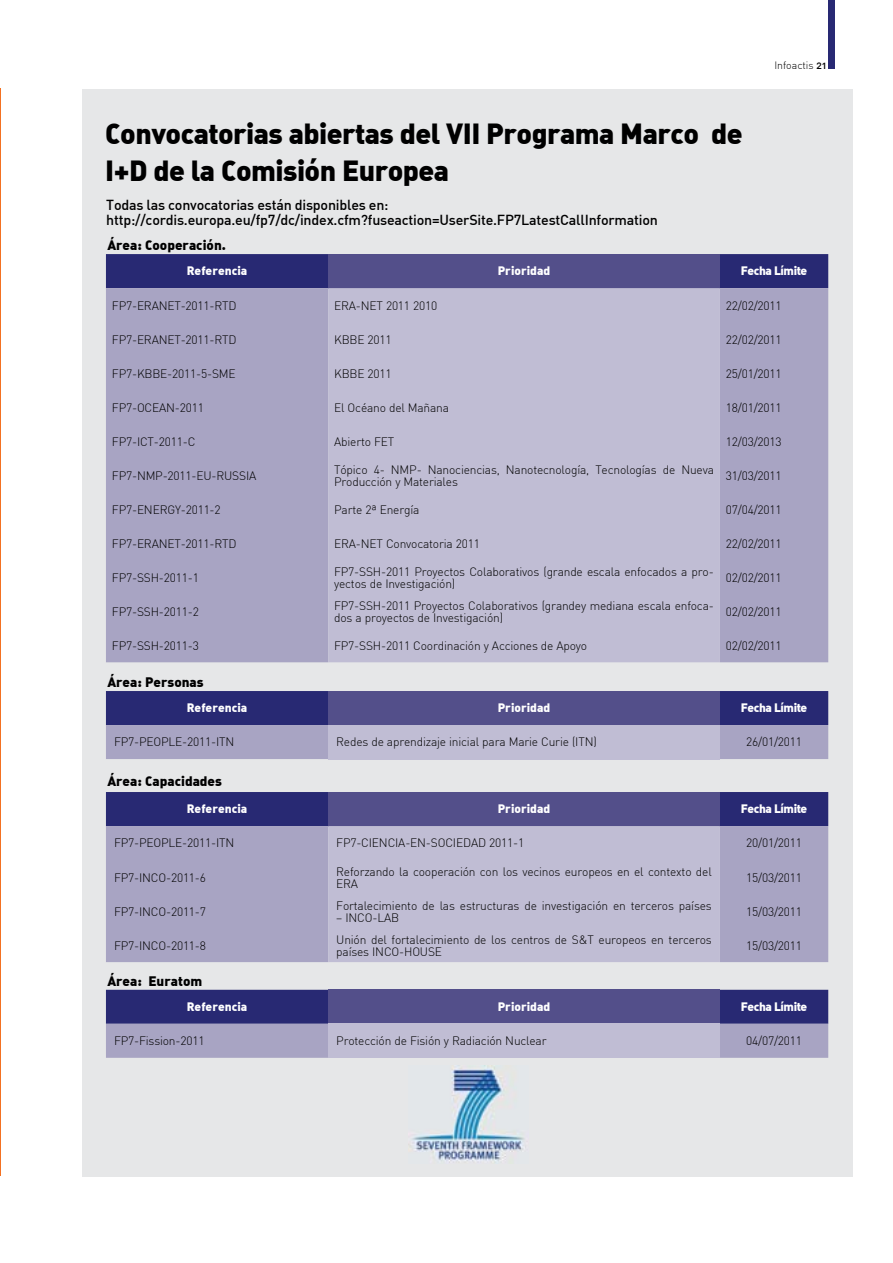
<style>
.page{position:relative;width:893px;height:1263px;background:#fff}
.page>*{position:absolute;margin:0;border:0;box-sizing:border-box;transform-origin:0 0}
.t1{font:900 28.5px/37.5px "DIN Alternate";letter-spacing:-.02em;color:#000}
.t2{font:500 14.25px/15px "DIN";letter-spacing:-.015em;color:#000}
.t3{font:900 13.5px "DIN Alternate";color:#000}
.t4{font:300 12px/12px "DIN";letter-spacing:-.015em;color:#000}
.t5{font:900 12px "DIN Alternate";color:#fff}
.t6{font:900 12px "DIN Alternate";letter-spacing:-.035em;color:#fff}
.t7{font:300 10.5px "DIN Alternate";color:#000}
.s1{font-weight:500}
</style>
<div class="page">
<div style="left:82px;top:89px;width:771px;height:1087px;background:#e6e7e8"></div>
<div style="left:829px;top:0;width:6px;height:69px;background:#282973"></div>
<hr style="left:0;top:88px;width:1px;height:1087px;background:#f37122">
<img style="left:409px;top:1066px;width:115px;height:97px">
<div style="left:106px;top:254px;width:722px;height:34px;background:#282973"></div>
<div style="left:328px;top:254px;width:392px;height:34px;background:#534f8a"></div>
<div style="left:106px;top:288px;width:722px;height:374px;background:#a8a4c3"></div>
<div style="left:328px;top:288px;width:392px;height:374px;background:#c0bdd4"></div>
<svg style="left:106px;top:691px;width:722px;height:68px;background:#605d94"></svg>
<div style="left:328px;top:725px;width:392px;height:34px;background:#c0bdd4"></div>
<div style="left:106px;top:792px;width:722px;height:34px;background:#282973"></div>
<div style="left:328px;top:792px;width:392px;height:34px;background:#534f8a"></div>
<div style="left:106px;top:826px;width:722px;height:136px;background:#a8a4c3"></div>
<div style="left:328px;top:826px;width:392px;height:136px;background:#c0bdd4"></div>
<svg style="left:106px;top:990px;width:722px;height:68px;background:#615f95"></svg>
<div style="left:328px;top:1024px;width:392px;height:34px;background:#c0bdd4"></div>
<h1 class="t1" style="left:105px;top:113px;width:639px">Convocatorias abiertas del VII Programa Marco de<br>I+D de la Comisión Europea</h1>
<p class="t7" style="left:774px;top:59px;width:54px">Infoactis <span class="s1">21</span></p>
<p class="t2" style="left:106px;top:197px;width:553px">Todas las convocatorias están disponibles en: http://cordis.europa.eu/fp7/dc/index.cfm?fuseaction=UserSite.FP7LatestCallInformation</p>
<p class="t5" style="left:187px;top:263px;width:62px">Referencia</p>
<p class="t5" style="left:498px;top:263px;width:54px">Prioridad</p>
<p class="t6" style="left:741px;top:263px;width:68px">Fecha Límite</p>
<p class="t4" style="left:112px;top:299px;width:126px">FP7-ERANET-2011-RTD</p>
<p class="t4" style="left:334px;top:299px;width:105px">ERA-NET 2011 2010</p>
<p class="t4" style="left:726px;top:299px;width:57px">22/02/2011</p>
<p class="t4" style="left:112px;top:333px;width:126px">FP7-ERANET-2011-RTD</p>
<p class="t4" style="left:334px;top:333px;width:59px">KBBE 2011</p>
<p class="t4" style="left:726px;top:333px;width:57px">22/02/2011</p>
<p class="t4" style="left:112px;top:367px;width:125px">FP7-KBBE-2011-5-SME</p>
<p class="t4" style="left:334px;top:367px;width:59px">KBBE 2011</p>
<p class="t4" style="left:726px;top:367px;width:57px">25/01/2011</p>
<p class="t4" style="left:112px;top:401px;width:94px">FP7-OCEAN-2011</p>
<p class="t4" style="left:334px;top:401px;width:116px">El Océano del Mañana</p>
<p class="t4" style="left:726px;top:401px;width:57px">18/01/2011</p>
<p class="t4" style="left:112px;top:435px;width:85px">FP7-ICT-2011-C</p>
<p class="t4" style="left:334px;top:435px;width:62px">Abierto FET</p>
<p class="t4" style="left:726px;top:435px;width:57px">12/03/2013</p>
<p class="t4" style="left:112px;top:469px;width:146px">FP7-NMP-2011-EU-RUSSIA</p>
<p class="t4" style="left:334px;top:463px;width:381px">Tópico 4- NMP- Nanociencias, Nanotecnología, Tecnologías de Nueva<br>Producción y Materiales</p>
<p class="t4" style="left:726px;top:469px;width:57px">31/03/2011</p>
<p class="t4" style="left:112px;top:503px;width:110px">FP7-ENERGY-2011-2</p>
<p class="t4" style="left:334px;top:503px;width:87px">Parte 2ª Energía</p>
<p class="t4" style="left:726px;top:503px;width:57px">07/04/2011</p>
<p class="t4" style="left:112px;top:537px;width:126px">FP7-ERANET-2011-RTD</p>
<p class="t4" style="left:334px;top:537px;width:147px">ERA-NET Convocatoria 2011</p>
<p class="t4" style="left:726px;top:537px;width:57px">22/02/2011</p>
<p class="t4" style="left:112px;top:571px;width:88px">FP7-SSH-2011-1</p>
<p class="t4" style="left:334px;top:565px;width:381px">FP7-SSH-2011 Proyectos Colaborativos (grande escala enfocados a pro&shy;yectos de Investigación)</p>
<p class="t4" style="left:726px;top:571px;width:57px">02/02/2011</p>
<p class="t4" style="left:112px;top:605px;width:88px">FP7-SSH-2011-2</p>
<p class="t4" style="left:334px;top:599px;width:381px">FP7-SSH-2011 Proyectos Colaborativos (grandey mediana escala enfoca&shy;dos a proyectos de Investigación)</p>
<p class="t4" style="left:726px;top:605px;width:57px">02/02/2011</p>
<p class="t4" style="left:112px;top:639px;width:88px">FP7-SSH-2011-3</p>
<p class="t4" style="left:334px;top:639px;width:255px">FP7-SSH-2011 Coordinación y Acciones de Apoyo</p>
<p class="t4" style="left:726px;top:639px;width:57px">02/02/2011</p>
<p class="t3" style="left:107px;top:236px;width:120px">Área: Cooperación.</p>
<p class="t3" style="left:107px;top:673px;width:98px">Área: Personas</p>
<p class="t5" style="left:187px;top:700px;width:62px">Referencia</p>
<p class="t5" style="left:498px;top:700px;width:54px">Prioridad</p>
<p class="t6" style="left:741px;top:700px;width:68px">Fecha Límite</p>
<p class="t4" style="left:114px;top:736px;width:122px">FP7-PEOPLE-2011-ITN</p>
<p class="t4" style="left:336px;top:736px;width:262px">Redes de aprendizaje inicial para Marie Curie (ITN)</p>
<p class="t4" style="left:746px;top:736px;width:57px">26/01/2011</p>
<p class="t3" style="left:107px;top:772px;width:116px">Área: Capacidades</p>
<p class="t5" style="left:187px;top:801px;width:62px">Referencia</p>
<p class="t5" style="left:498px;top:801px;width:54px">Prioridad</p>
<p class="t6" style="left:741px;top:801px;width:68px">Fecha Límite</p>
<p class="t4" style="left:114px;top:837px;width:122px">FP7-PEOPLE-2011-ITN</p>
<p class="t4" style="left:336px;top:837px;width:189px">FP7-CIENCIA-EN-SOCIEDAD 2011-1</p>
<p class="t4" style="left:746px;top:837px;width:57px">20/01/2011</p>
<p class="t4" style="left:114px;top:871px;width:94px">FP7-INCO-2011-6</p>
<p class="t4" style="left:336px;top:865px;width:377px">Reforzando la cooperación con los vecinos europeos en el contexto del<br>ERA</p>
<p class="t4" style="left:746px;top:871px;width:57px">15/03/2011</p>
<p class="t4" style="left:114px;top:905px;width:94px">FP7-INCO-2011-7</p>
<p class="t4" style="left:336px;top:899px;width:377px">Fortalecimiento de las estructuras de investigación en terceros países</p>
<p class="t4" style="left:336px;top:911px;width:64px">– INCO-LAB</p>
<p class="t4" style="left:746px;top:905px;width:57px">15/03/2011</p>
<p class="t4" style="left:114px;top:939px;width:94px">FP7-INCO-2011-8</p>
<p class="t4" style="left:336px;top:933px;width:377px">Unión del fortalecimiento de los centros de S&amp;T europeos en terceros países INCO-HOUSE</p>
<p class="t4" style="left:746px;top:939px;width:57px">15/03/2011</p>
<p class="t3" style="left:107px;top:972px;width:96px">Área: Euratom</p>
<p class="t5" style="left:187px;top:999px;width:62px">Referencia</p>
<p class="t5" style="left:498px;top:999px;width:54px">Prioridad</p>
<p class="t6" style="left:741px;top:999px;width:68px">Fecha Límite</p>
<p class="t4" style="left:114px;top:1035px;width:92px">FP7-Fission-2011</p>
<p class="t4" style="left:336px;top:1035px;width:212px">Protección de Fisión y Radiación Nuclear</p>
<p class="t4" style="left:746px;top:1035px;width:57px">04/07/2011</p>
</div>
